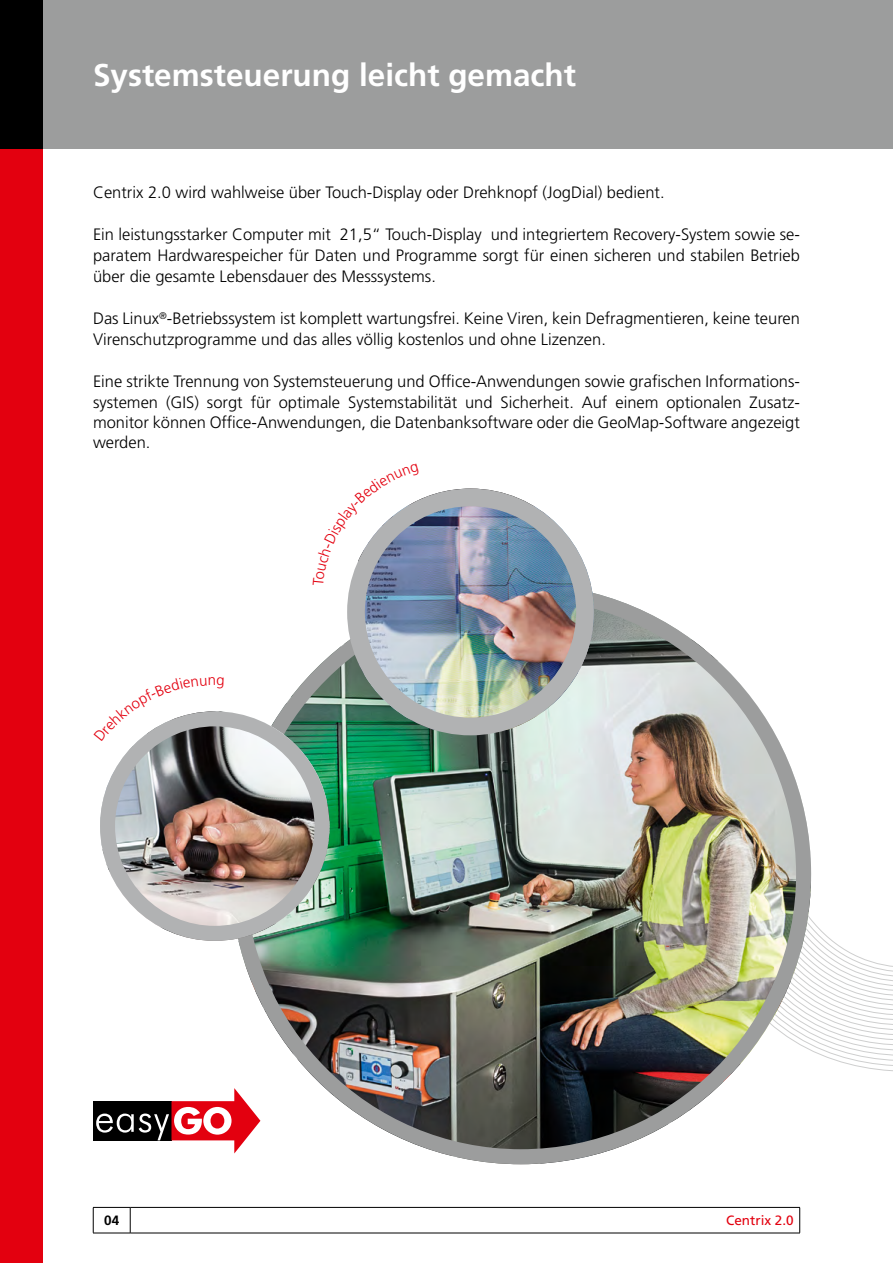
<style>
.page{position:relative;width:893px;height:1263px;background:#fff}
.page>*{position:absolute;margin:0;border:0;box-sizing:border-box;transform-origin:0 0}
.t1{font:700 31.5px "Frutiger LT Std";color:#fff}
.t2{font:300 16.5px/21px "Frutiger LT Std";color:#000;text-align:justify}
.t3{font:13.5px "Frutiger LT Std";color:#e3000f}
.t4{font:700 13.5px "Frutiger LT Std";color:#000}
</style>
<div class="page">
<svg style="left:744px;top:759px;width:149px;height:301px"></svg>
<div style="left:43px;top:0;width:850px;height:149px;background:#9c9d9d"></div>
<div style="left:0;top:149px;width:43px;height:1114px;background:#e3000f"></div>
<div style="left:0;top:0;width:43px;height:149px;background:#000"></div>
<hr style="left:130px;top:1207px;width:670px;height:1px;background:#000">
<svg style="left:799px;top:1207px;width:1px;height:26px"></svg>
<hr style="left:130px;top:1233px;width:670px;height:1px;background:#000">
<hr style="left:93px;top:1207px;width:37px;height:1px;background:#000">
<svg style="left:93px;top:1207px;width:1px;height:26px"></svg>
<svg style="left:130px;top:1207px;width:1px;height:26px"></svg>
<hr style="left:93px;top:1233px;width:37px;height:1px;background:#000">
<img style="left:231px;top:584px;width:580px;height:580px;border-radius:290px">
<img style="left:358px;top:489px;width:236px;height:241px">
<div style="left:347px;top:489px;width:247px;height:246px;border:18px solid #b1b2b3;border-radius:50%"></div>
<img style="left:100px;top:711px;width:230px;height:230px;border-radius:115px">
<div style="left:100px;top:711px;width:230px;height:230px;border:15px solid #b1b2b3;border-radius:50%"></div>
<div style="left:93px;top:1101px;width:78px;height:39px;background:#000"></div>
<svg style="left:96px;top:1088px;width:164px;height:65px"></svg>
<svg style="left:350px;top:489px;width:69px;height:97px"></svg>
<svg style="left:138px;top:711px;width:86px;height:30px"></svg>
<h1 class="t1" style="left:93px;top:57px;width:485px">Systemsteuerung leicht gemacht</h1>
<p class="t2" style="left:93px;top:182px;width:573px">Centrix 2.0 wird wahlweise über Touch-Display oder Drehknopf (JogDial) bedient.</p>
<p class="t2" style="left:93px;top:224px;width:708px">Ein leistungsstarker Computer mit 21,5“ Touch-Display und integriertem Recovery-System sowie se&shy;paratem Hardwarespeicher für Daten und Programme sorgt für einen sicheren und stabilen Betrieb über die gesamte Lebensdauer des Messsystems.</p>
<p class="t2" style="left:93px;top:308px;width:708px">Das Linux<sup>®</sup>-Betriebssystem ist komplett wartungsfrei. Keine Viren, kein Defragmentieren, keine teuren<br>Virenschutzprogramme und das alles völlig kostenlos und ohne Lizenzen.</p>
<p class="t2" style="left:93px;top:372px;width:708px;line-height:20.2px">Eine strikte Trennung von Systemsteuerung und Office-Anwendungen sowie grafischen Informations&shy;systemen (GIS) sorgt für optimale Systemstabilität und Sicherheit. Auf einem optionalen Zusatz&shy;monitor können Office-Anwendungen, die Datenbanksoftware oder die GeoMap-Software angezeigt werden.</p>
<p class="t4" style="left:104px;top:1212px;width:17px">04</p>
<p class="t3" style="left:726px;top:1212px;width:69px">Centrix 2.0</p>
</div>
